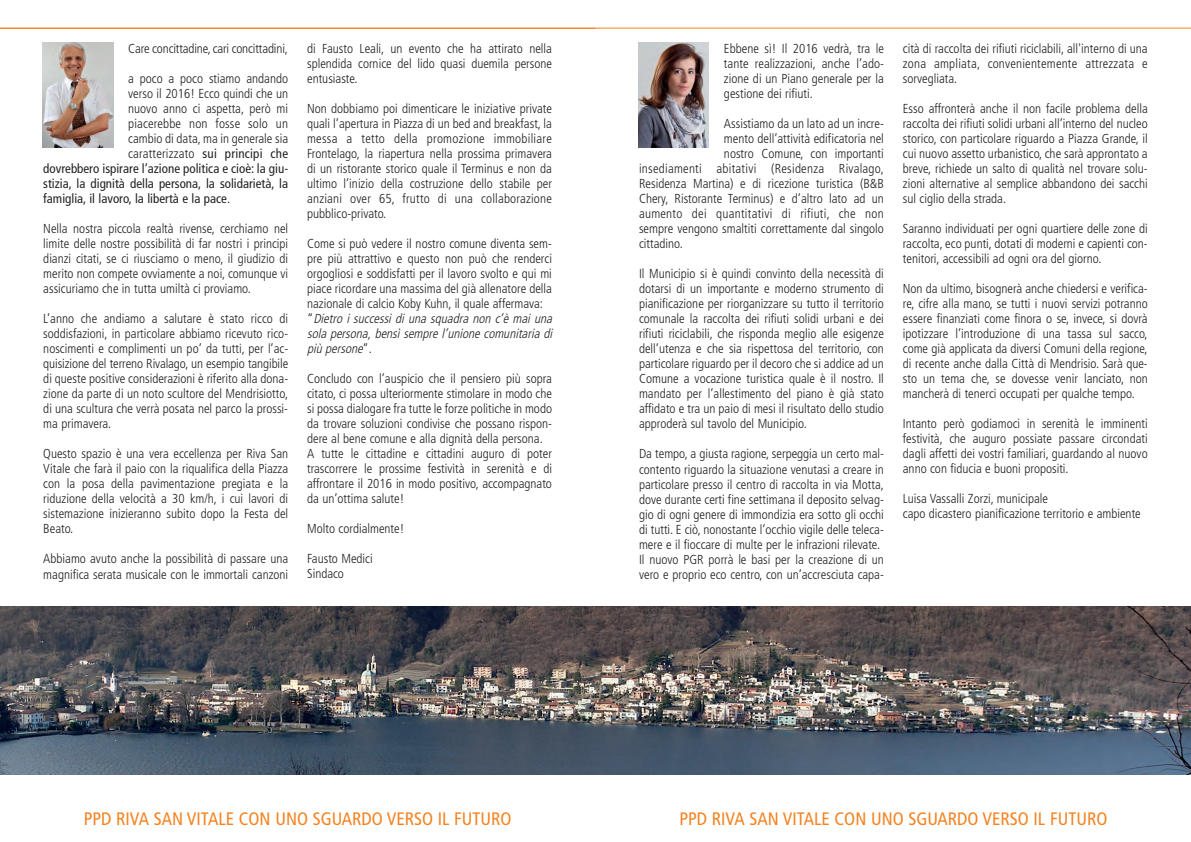
<style>
.page{position:relative;width:1191px;height:842px;background:#fff}
.page>*{position:absolute;margin:0;border:0;box-sizing:border-box;transform-origin:0 0}
.t1{font:condensed 18px "Frutiger LT Std";color:#f58220}
.t2{font:300 condensed 13px/15px "Frutiger LT Std";color:#231f20;text-align:justify}
.t3{font:condensed 13px "Frutiger LT Std";color:#231f20}
.t4{font:300 condensed 13px "Frutiger LT Std";letter-spacing:.02em;color:#231f20}
.s1{font-weight:400}
.s2{font-weight:300}
.s3{font-style:italic}
</style>
<div class="page">
<hr style="left:0;top:28px;width:1190px;height:1px;background:#f58220">
<img style="left:638px;top:42px;width:70px;height:105px">
<img style="left:42px;top:42px;width:71px;height:105px">
<img style="left:0;top:606px;width:1190px;height:168px">
<p class="t2" style="left:128px;top:41px;width:161px">Care concittadine, cari concittadini,</p>
<p class="t2" style="left:128px;top:71px;width:161px">a poco a poco stiamo andando</p>
<p class="t2" style="left:128px;top:86px;width:161px">verso il 2016! Ecco quindi che un</p>
<p class="t2" style="left:128px;top:101px;width:161px">nuovo anno ci aspetta, però mi</p>
<p class="t2" style="left:128px;top:116px;width:161px">piacerebbe non fosse solo un</p>
<p class="t2" style="left:128px;top:131px;width:161px">cambio di data, ma in generale sia</p>
<p class="t2" style="left:128px;top:146px;width:161px">caratterizzato <span class="s1">sui principi che</span></p>
<p class="t3" style="left:43px;top:161px;width:246px">dovrebbero ispirare l’azione politica e cioè: la giu-</p>
<p class="t3" style="left:43px;top:176px;width:246px">stizia, la dignità della persona, la solidarietà, la</p>
<p class="t3" style="left:43px;top:191px;width:188px">famiglia, il lavoro, la libertà e la pace<span class="s2">.</span></p>
<p class="t2" style="left:43px;top:221px;width:246px">Nella nostra piccola realtà rivense, cerchiamo nel limite delle nostre possibilità di far nostri i principi dianzi citati, se ci riusciamo o meno, il giudizio di merito non compete ovviamente a noi, comunque vi assicuriamo che in tutta umiltà ci proviamo.</p>
<p class="t2" style="left:43px;top:311px;width:246px">L’anno che andiamo a salutare è stato ricco di soddisfazioni, in particolare abbiamo ricevuto rico&shy;noscimenti e complimenti un po’ da tutti, per l’ac&shy;quisizione del terreno Rivalago, un esempio tangibile di queste positive considerazioni è riferito alla dona&shy;zione da parte di un noto scultore del Mendrisiotto, di una scultura che verrà posata nel parco la prossi&shy;ma primavera.</p>
<p class="t2" style="left:43px;top:446px;width:246px">Questo spazio è una vera eccellenza per Riva San Vitale che farà il paio con la riqualifica della Piazza con la posa della pavimentazione pregiata e la riduzione della velocità a 30 km/h, i cui lavori di sistemazione inizieranno subito dopo la Festa del Beato.</p>
<p class="t2" style="left:43px;top:551px;width:246px">Abbiamo avuto anche la possibilità di passare una magnifica serata musicale con le immortali canzoni</p>
<p class="t2" style="left:307px;top:41px;width:246px">di Fausto Leali, un evento che ha attirato nella splendida cornice del lido quasi duemila persone entusiaste.</p>
<p class="t2" style="left:307px;top:101px;width:246px">Non dobbiamo poi dimenticare le iniziative private quali l’apertura in Piazza di un bed and breakfast, la messa a tetto della promozione immobiliare Frontelago, la riapertura nella prossima primavera di un ristorante storico quale il Terminus e non da ultimo l’inizio della costruzione dello stabile per anziani over 65, frutto di una collaborazione pubblico-privato.</p>
<p class="t2" style="left:307px;top:236px;width:249px;text-align:left">Come si può vedere il nostro comune diventa sem&shy;pre più attrattivo e questo non può che renderci orgogliosi e soddisfatti per il lavoro svolto e qui mi piace ricordare una massima del già allenatore della nazionale di calcio Koby Kuhn, il quale affermava:<br>“ <span class="s3">Dietro i successi di una squadra non c’è mai una solapersona,bensìsemprel’unionecomunitariadi più persone</span>” .</p>
<p class="t2" style="left:307px;top:371px;width:246px;text-align:left">Concludo con l’auspicio che il pensiero più sopra citato, ci possa ulteriormente stimolare in modo che si possa dialogare fra tutte le forze politiche in modo da trovare soluzioni condivise che possano rispon&shy;dere al bene comune e alla dignità della persona.<br>A tutte le cittadine e cittadini auguro di poter trascorrere le prossime festività in serenità e di affrontare il 2016 in modo positivo, accompagnato da un’ottima salute!</p>
<p class="t2" style="left:307px;top:521px;width:99px">Molto cordialmente!</p>
<p class="t2" style="left:307px;top:551px;width:67px">Fausto Medici<br>Sindaco</p>
<p class="t2" style="left:723px;top:41px;width:161px">Ebbene sì! Il 2016 vedrà, tra le tante realizzazioni, anche l’ado&shy;zione di un Piano generale per la gestione dei rifiuti.</p>
<p class="t2" style="left:723px;top:116px;width:161px">Assistiamo da un lato ad un incre-</p>
<p class="t2" style="left:723px;top:131px;width:161px">mento dell’attività edificatoria nel</p>
<p class="t2" style="left:723px;top:146px;width:161px">nostro Comune, con importanti</p>
<p class="t4" style="left:639px;top:161px;width:246px">insediamenti abitativi (Residenza Rivalago,</p>
<p class="t2" style="left:639px;top:176px;width:246px">Residenza Martina) e di ricezione turistica (B&amp;B</p>
<p class="t2" style="left:639px;top:191px;width:246px">Chery, Ristorante Terminus) e d’altro lato ad un</p>
<p class="t4" style="left:639px;top:206px;width:246px">aumento dei quantitativi di rifiuti, che non</p>
<p class="t2" style="left:639px;top:221px;width:246px">sempre vengono smaltiti correttamente dal singolo</p>
<p class="t2" style="left:639px;top:236px;width:45px">cittadino.</p>
<p class="t2" style="left:639px;top:266px;width:246px">Il Municipio si è quindi convinto della necessità di dotarsi di un importante e moderno strumento di pianificazione per riorganizzare su tutto il territorio comunale la raccolta dei rifiuti solidi urbani e dei rifiuti riciclabili, che risponda meglio alle esigenze dell’utenza e che sia rispettosa del territorio, con particolare riguardo per il decoro che si addice ad un Comune a vocazione turistica quale è il nostro. Il mandato per l’allestimento del piano è già stato affidato e tra un paio di mesi il risultato dello studio approderà sul tavolo del Municipio.</p>
<p class="t2" style="left:639px;top:446px;width:246px;text-align:left">Da tempo, a giusta ragione, serpeggia un certo mal&shy;contento riguardo la situazione venutasi a creare in particolare presso il centro di raccolta in via Motta, dove durante certi fine settimana il deposito selvag&shy;gio di ogni genere di immondizia era sotto gli occhi di tutti. E ciò, nonostante l’occhio vigile delle teleca&shy;mere e il fioccare di multe per le infrazioni rilevate.<br>Il nuovo PGR porrà le basi per la creazione di un vero e proprio eco centro, con un’accresciuta capa-</p>
<p class="t2" style="left:902px;top:41px;width:246px">cità di raccolta dei rifiuti riciclabili, all'interno di una zona ampliata, convenientemente attrezzata e sorvegliata.</p>
<p class="t2" style="left:902px;top:101px;width:246px">Esso affronterà anche il non facile problema della raccolta dei rifiuti solidi urbani all’interno del nucleo storico, con particolare riguardo a Piazza Grande, il cui nuovo assetto urbanistico, che sarà approntato a breve, richiede un salto di qualità nel trovare solu&shy;zioni alternative al semplice abbandono dei sacchi sul ciglio della strada.</p>
<p class="t2" style="left:902px;top:221px;width:246px">Saranno individuati per ogni quartiere delle zone di raccolta, eco punti, dotati di moderni e capienti con&shy;tenitori, accessibili ad ogni ora del giorno.</p>
<p class="t2" style="left:902px;top:281px;width:246px">Non da ultimo, bisognerà anche chiedersi e verifica&shy;re, cifre alla mano, se tutti i nuovi servizi potranno essere finanziati come finora o se, invece, si dovrà ipotizzare l’introduzione di una tassa sul sacco, come già applicata da diversi Comuni della regione, di recente anche dalla Città di Mendrisio. Sarà que&shy;sto un tema che, se dovesse venir lanciato, non mancherà di tenerci occupati per qualche tempo.</p>
<p class="t2" style="left:902px;top:416px;width:246px">Intanto però godiamoci in serenità le imminenti festività, che auguro possiate passare circondati dagli affetti dei vostri familiari, guardando al nuovo anno con fiducia e buoni propositi.</p>
<p class="t2" style="left:902px;top:491px;width:239px">Luisa Vassalli Zorzi, municipale<br>capo dicastero pianificazione territorio e ambiente</p>
<h1 class="t1" style="left:84px;top:807px;width:429px">PPD RIVA SAN VITALE CON UNO SGUARDO VERSO IL FUTURO</h1>
<h1 class="t1" style="left:679px;top:807px;width:429px">PPD RIVA SAN VITALE CON UNO SGUARDO VERSO IL FUTURO</h1>
</div>
